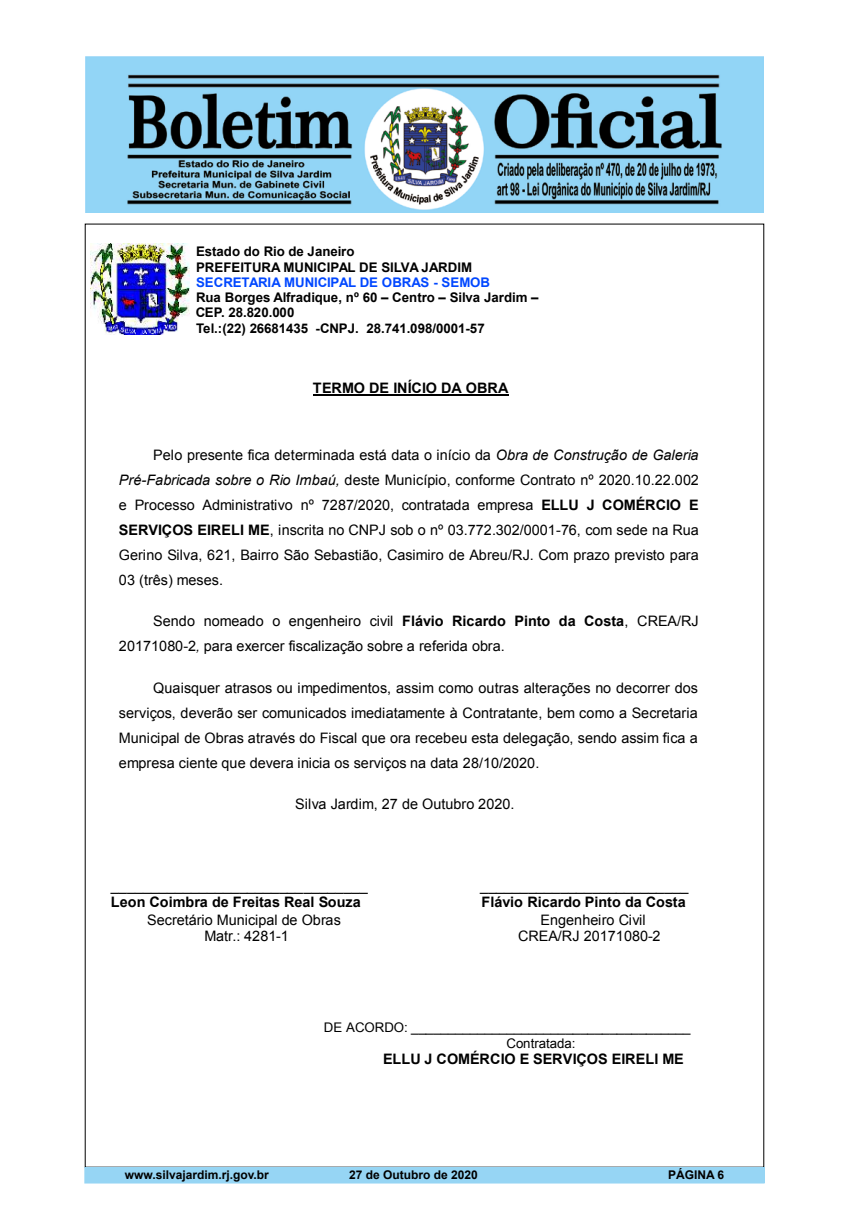
<style>
.page{position:relative;width:849px;height:1224px;background:#fff}
.page>*{position:absolute;margin:0;border:0;box-sizing:border-box;transform-origin:0 0}
.t1{font:14.4px/24.9px "Arial";letter-spacing:.005em;color:#000;text-align:justify}
.t2{font:700 14.4px "Arial";color:#000}
.t3{font:14.4px "Arial";letter-spacing:.005em;color:#000}
.t4{font:700 13.3px/15.2px "Arial";letter-spacing:-.005em;color:#000}
.t5{font:13.3px/15.3px "Arial";letter-spacing:-.005em;color:#000}
.t6{font:700 12px "Arial";color:#000}
.s1{color:#0047ff}
.s2{font-style:inherit}
.s3{font-style:italic}
.s4{font-weight:700}
.s5{font-style:italic;font-size:13.3px}
</style>
<div class="page">
<img style="left:85px;top:57px;width:679px;height:155px">
<div style="left:85px;top:1167px;width:679px;height:16px;background:#96d5f4"></div>
<img style="left:91px;top:244px;width:99px;height:91px">
<hr style="left:313px;top:395px;width:196px;height:1px;background:#000">
<p class="t4" style="left:196px;top:245px;width:344px">Estado do Rio de Janeiro<br>PREFEITURA MUNICIPAL DE SILVA JARDIM <span class="s1">SECRETARIA MUNICIPAL DE OBRAS</span> <span class="s1">-</span> <span class="s1">SEMOB<br></span>Rua Borges Alfradique, nº 60 – Centro – Silva Jardim – CEP. 28.820.000<br>Tel.:(22) 26681435 <span class="s2">-</span>CNPJ. 28.741.098/0001<span class="s2">-</span>57</p>
<p class="t2" style="left:313px;top:379px;width:197px">TERMO DE INÍCIO DA OBRA</p>
<p class="t1" style="left:119px;top:443px;width:581px;text-indent:34px">Pelo presente fica determinada está data o início da <span class="s3">Obra de Construção de Galeria Pré-Fabricada sobre o Rio Imbaú,</span> deste Município, conforme Contrato nº 2020.10.22.002 e Processo Administrativo nº 7287/2020, contratada empresa <span class="s4">ELLU J COMÉRCIO E SERVIÇOS EIRELI ME</span>, inscrita no CNPJ sob o nº 03.772.302/0001-76, com sede na Rua Gerino Silva, 621, Bairro São Sebastião, Casimiro de Abreu/RJ. Com prazo previsto para 03 (três) meses.</p>
<p class="t1" style="left:119px;top:608px;width:581px;line-height:25.4px;text-indent:34px">Sendo nomeado o engenheiro civil <span class="s4">Flávio Ricardo Pinto da Costa</span>, CREA/RJ<br>20171080-2<span class="s5">,</span> para exercer fiscalização sobre a referida obra.</p>
<p class="t1" style="left:119px;top:676px;width:580px;text-indent:34px">Quaisquer atrasos ou impedimentos, assim como outras alterações no decorrer dos serviços, deverão ser comunicados imediatamente à Contratante, bem como a Secretaria Municipal de Obras através do Fiscal que ora recebeu esta delegação, sendo assim fica a empresa ciente que devera inicia os serviços na data 28/10/2020.</p>
<p class="t1" style="left:295px;top:792px;width:221px">Silva Jardim, 27 de Outubro 2020.</p>
<p class="t1" style="left:111px;top:874px;width:258px">________________________________</p>
<p class="t1" style="left:480px;top:874px;width:210px">__________________________</p>
<p class="t2" style="left:111px;top:893px;width:251px">Leon Coimbra de Freitas Real Souza</p>
<p class="t2" style="left:481px;top:893px;width:206px">Flávio Ricardo Pinto da Costa</p>
<p class="t1" style="left:147px;top:907px;width:195px">Secretário Municipal de Obras</p>
<p class="t1" style="left:540px;top:907px;width:107px">Engenheiro Civil</p>
<p class="t3" style="left:204px;top:926px;width:86px">Matr.: 4281<span class="s2">-</span>1</p>
<p class="t3" style="left:518px;top:926px;width:144px">CREA/RJ 20171080<span class="s2">-</span>2</p>
<p class="t5" style="left:506px;top:1020px;width:185px;text-indent:-183px">DE ACORDO: ______________________________________<br>Contratada:</p>
<p class="t2" style="left:383px;top:1049px;width:302px">ELLU J COMÉRCIO E SERVIÇOS EIRELI ME</p>
<p class="t6" style="left:125px;top:1167px;width:146px">www.silvajardim.rj.gov.br</p>
<p class="t6" style="left:349px;top:1167px;width:130px">27 de Outubro de 2020</p>
<p class="t6" style="left:668px;top:1167px;width:58px">PÁGINA 6</p>
</div>
